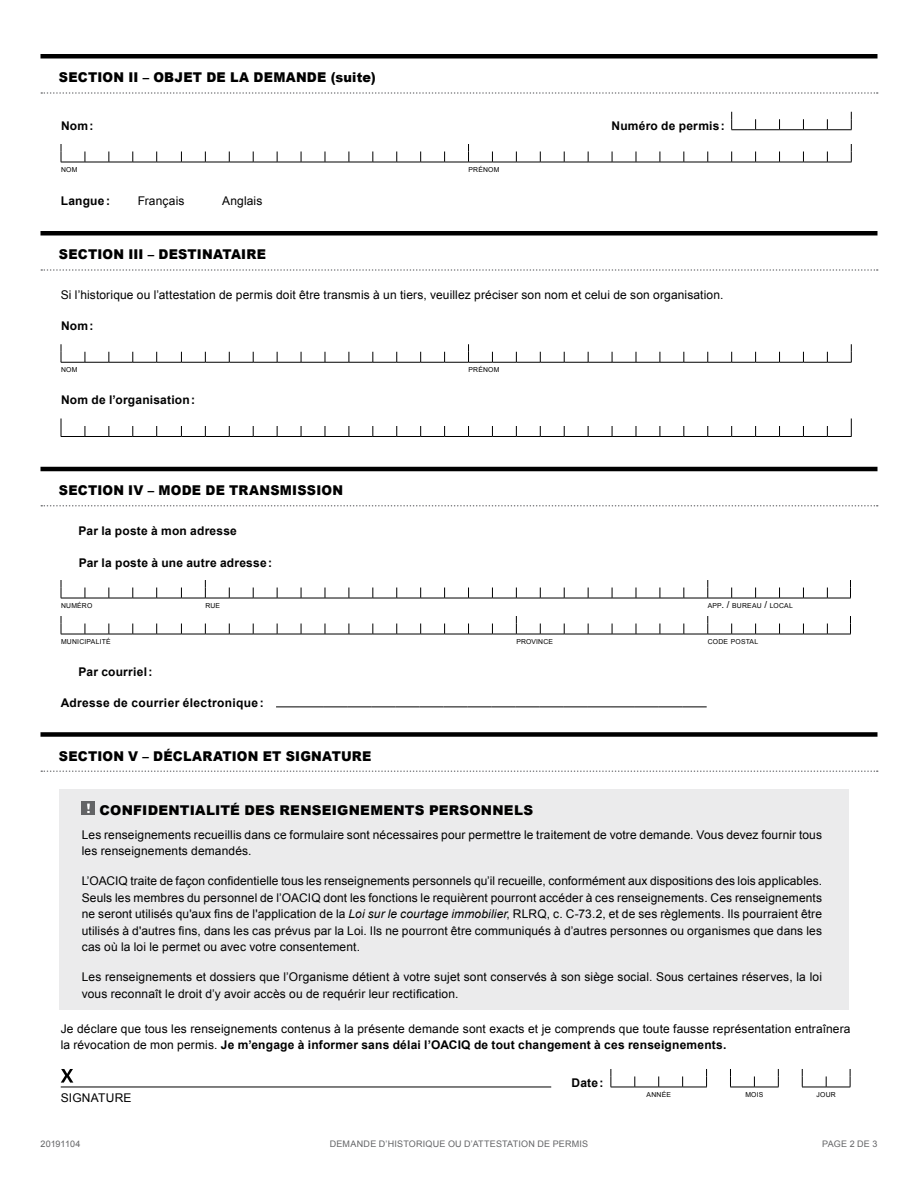
<style>
.page{position:relative;width:918px;height:1188px;background:#fff}
.page>*{position:absolute;margin:0;border:0;box-sizing:border-box;transform-origin:0 0}
.t1{font:900 13.5px "Arial";letter-spacing:.015em;color:#000;scale:.95 1}
.t2{font:900 13.5px "Arial";letter-spacing:.015em;color:#000}
.t3{font:12px/16.5px "Arial";letter-spacing:.01em;color:#000}
.t4{font:700 12px "Arial";letter-spacing:.02em;color:#000}
.t5{font:9px "Arial";letter-spacing:.025em;color:#636466}
.t6{font:9px "Arial";color:#636466}
.t7{font:6.9px "Arial";letter-spacing:.03em;color:#000}
.s1{font-size:9.75px}
.s2{font-style:italic}
.s3{font-weight:700}
</style>
<div class="page">
<hr style="left:40px;top:54px;width:838px;height:4px;background:#000">
<svg style="left:41px;top:92px;width:837px;height:2px"></svg>
<div style="left:40px;top:231px;width:838px;height:5px;background:#000"></div>
<svg style="left:41px;top:269px;width:837px;height:2px"></svg>
<hr style="left:40px;top:467px;width:838px;height:4px;background:#000">
<svg style="left:41px;top:505px;width:837px;height:2px"></svg>
<div style="left:40px;top:732px;width:838px;height:5px;background:#000"></div>
<svg style="left:41px;top:770px;width:837px;height:2px"></svg>
<svg style="left:731px;top:112px;width:121px;height:18px"></svg>
<svg style="left:61px;top:144px;width:791px;height:19px"></svg>
<svg style="left:61px;top:344px;width:791px;height:19px"></svg>
<svg style="left:61px;top:418px;width:791px;height:19px"></svg>
<svg style="left:61px;top:580px;width:790px;height:19px"></svg>
<svg style="left:61px;top:616px;width:790px;height:19px"></svg>
<svg style="left:276px;top:707px;width:431px;height:1px"></svg>
<svg style="left:611px;top:1069px;width:96px;height:19px"></svg>
<svg style="left:730px;top:1069px;width:49px;height:19px"></svg>
<svg style="left:802px;top:1069px;width:49px;height:19px"></svg>
<hr style="left:61px;top:1087px;width:490px;height:1px;background:#000">
<svg style="left:61px;top:1069px;width:12px;height:14px"></svg>
<div style="left:59px;top:790px;width:790px;height:220px;background:#ebebec"></div>
<div style="left:82px;top:802px;width:13px;height:13px;background:#636466"></div>
<svg style="left:87px;top:804px;width:3px;height:9px"></svg>
<p class="t1" style="left:59px;top:68px;width:335px">SECTION II – OBJET DE LA DEMANDE (suite)</p>
<p class="t4" style="left:61px;top:118px;width:34px">Nom:</p>
<p class="t4" style="left:612px;top:118px;width:115px">Numéro de permis:</p>
<p class="t7" style="left:61px;top:165px;width:18px">NOM</p>
<p class="t7" style="left:469px;top:165px;width:32px">PRÉNOM</p>
<p class="t4" style="left:61px;top:193px;width:51px">Langue:</p>
<p class="t3" style="left:138px;top:192px;width:48px">Français</p>
<p class="t3" style="left:222px;top:192px;width:42px">Anglais</p>
<p class="t1" style="left:59px;top:245px;width:220px">SECTION III – DESTINATAIRE</p>
<p class="t3" style="left:61px;top:287px;width:664px">Si l’historique ou l’attestation de permis doit être transmis à un tiers, veuillez préciser son nom et celui de son organisation.</p>
<p class="t4" style="left:61px;top:318px;width:34px">Nom:</p>
<p class="t7" style="left:61px;top:365px;width:18px">NOM</p>
<p class="t7" style="left:469px;top:365px;width:32px">PRÉNOM</p>
<p class="t4" style="left:61px;top:392px;width:136px">Nom de l’organisation:</p>
<p class="t1" style="left:59px;top:481px;width:301px">SECTION IV – MODE DE TRANSMISSION</p>
<p class="t4" style="left:78px;top:523px;width:160px">Par la poste à mon adresse</p>
<p class="t4" style="left:79px;top:555px;width:195px">Par la poste à une autre adresse:</p>
<p class="t7" style="left:61px;top:601px;width:33px">NUMÉRO</p>
<p class="t7" style="left:205px;top:601px;width:16px">RUE</p>
<p class="t7" style="left:708px;top:601px;width:87px">APP<span class="s1">. /</span> BUREAU <span class="s1">/</span> LOCAL</p>
<p class="t7" style="left:61px;top:637px;width:51px">MUNICIPALITÉ</p>
<p class="t7" style="left:516px;top:637px;width:38px">PROVINCE</p>
<p class="t7" style="left:708px;top:637px;width:52px">CODE POSTAL</p>
<p class="t4" style="left:78px;top:664px;width:76px">Par courriel:</p>
<p class="t4" style="left:61px;top:695px;width:205px">Adresse de courrier électronique :</p>
<p class="t1" style="left:59px;top:746px;width:331px">SECTION V – DÉCLARATION ET SIGNATURE</p>
<p class="t2" style="left:100px;top:800px;width:435px">CONFIDENTIALITÉ DES RENSEIGNEMENTS PERSONNELS</p>
<p class="t3" style="left:82px;top:827px;width:742px">Les renseignements recueillis dans ce formulaire sont nécessaires pour permettre le traitement de votre demande. Vous devez fournir tous les renseignements demandés.</p>
<p class="t3" style="left:82px;top:873px;width:742px;text-align:justify">L’OACIQ traite de façon confidentielle tous les renseignements personnels qu’il recueille, conformément aux dispositions des lois applicables.<br>Seuls les membres du personnel de l’OACIQ dont les fonctions le requièrent pourront accéder à ces renseignements. Ces renseignements ne seront utilisés qu'aux fins de l'application de la <span class="s2">Loi sur le courtage immobilier</span>, RLRQ, c. C-73.2, et de ses règlements. Ils pourraient être utilisés à d'autres fins, dans les cas prévus par la Loi. Ils ne pourront être communiqués à d’autres personnes ou organismes que dans les cas où la loi le permet ou avec votre consentement.</p>
<p class="t3" style="left:82px;top:969px;width:742px">Les renseignements et dossiers que l’Organisme détient à votre sujet sont conservés à son siège social. Sous certaines réserves, la loi vous reconnaît le droit d’y avoir accès ou de requérir leur rectification.</p>
<p class="t3" style="left:61px;top:1021px;width:791px">Je déclare que tous les renseignements contenus à la présente demande sont exacts et je comprends que toute fausse représentation entraînera la révocation de mon permis. <span class="s3">Je m’engage à informer sans délai l’OACIQ de tout changement à ces renseignements.</span></p>
<p class="t4" style="left:571px;top:1075px;width:34px">Date:</p>
<p class="t3" style="left:61px;top:1089px;width:72px">SIGNATURE</p>
<p class="t7" style="left:647px;top:1090px;width:26px">ANNÉE</p>
<p class="t7" style="left:745px;top:1090px;width:20px">MOIS</p>
<p class="t7" style="left:817px;top:1090px;width:21px">JOUR</p>
<p class="t6" style="left:40px;top:1138px;width:41px">20191104</p>
<p class="t5" style="left:330px;top:1138px;width:260px">DEMANDE D’HISTORIQUE OU D’ATTESTATION DE PERMIS</p>
<p class="t5" style="left:822px;top:1138px;width:57px">PAGE 2 DE 3</p>
</div>
